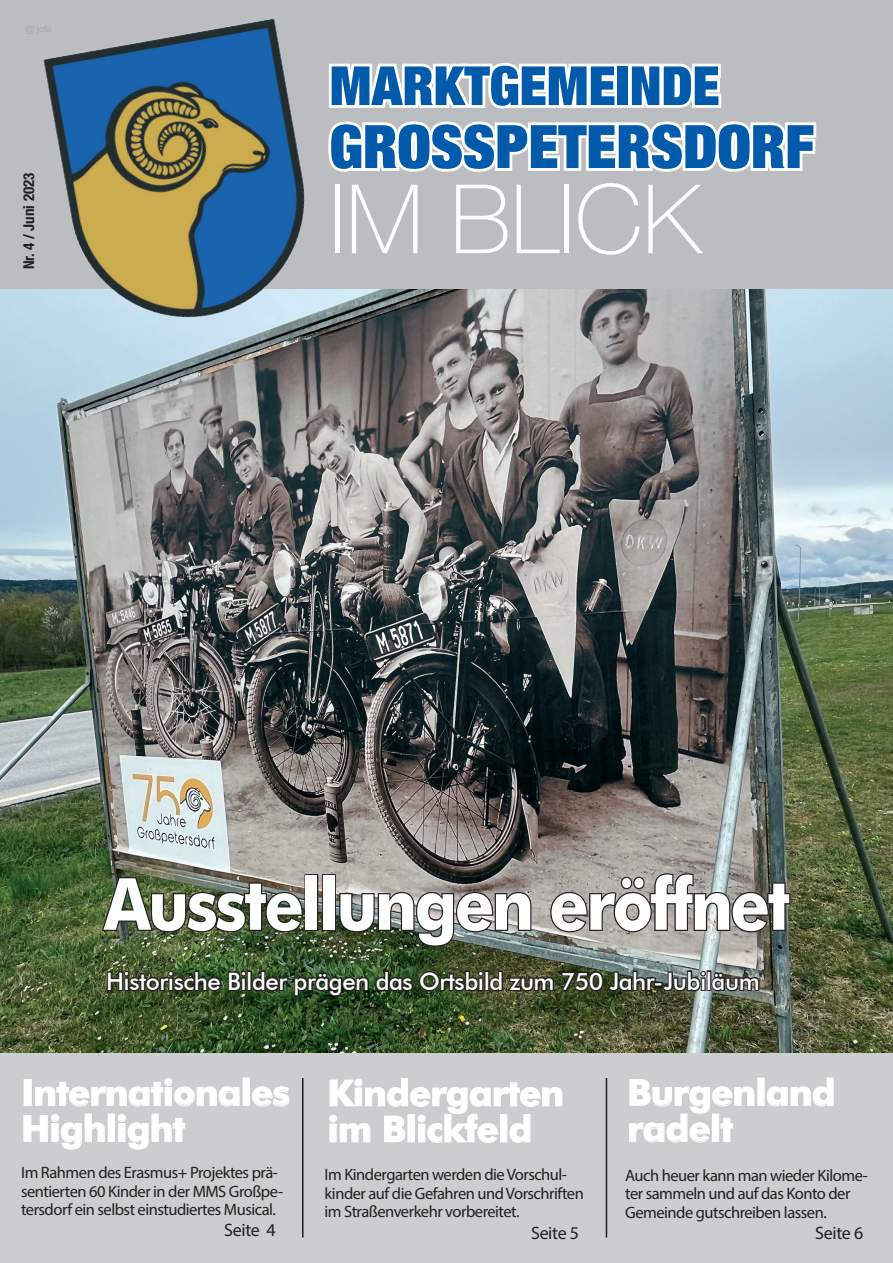
<style>
.page{position:relative;width:893px;height:1263px;background:#fff}
.page>*{position:absolute;margin:0;border:0;box-sizing:border-box;transform-origin:0 0}
.t1{font:100 95.85px "Helvetica Neue LT Std";color:#fff}
.t2{font:700 72px "Futura BT";letter-spacing:-.04em;color:#fff;scale:.9 1}
.t3{font:900 condensed 60px "Helvetica Neue LT Std";color:#015aaa}
.t4{font:900 condensed 54px "Helvetica Neue LT Std";color:#015aaa}
.t5{font:700 36px/36px "Futura BT";letter-spacing:-.02em;color:#fff}
.t6{font:500 24px "Futura BT";letter-spacing:-.02em;color:#fff}
.t7{font:18px "Myriad Pro";letter-spacing:-.02em;color:#231f20}
.t8{font:16.5px/18.9px "Myriad Pro";letter-spacing:-.03em;color:#231f20}
.t9{font:700 condensed 15px "Helvetica Neue LT Std";color:#231f20}
</style>
<div class="page">
<div style="left:0;top:0;width:893px;height:289px;background:#bcbdc0"></div>
<div style="left:0;top:1051px;width:893px;height:212px;background:#cccdcf"></div>
<svg style="left:332px;top:63px;width:288px;height:46px"></svg>
<div style="left:614px;top:64px;width:17px;height:44px;border:6px solid #fff"></div>
<svg style="left:626px;top:63px;width:96px;height:45px"></svg>
<svg style="left:332px;top:121px;width:485px;height:51px"></svg>
<img style="left:0;top:289px;width:893px;height:763px">
<svg style="left:329px;top:1078px;width:234px;height:65px"></svg>
<img style="left:106px;top:969px;width:654px;height:29px">
<img style="left:100px;top:875px;width:204px;height:59px">
<div style="left:305px;top:874px;width:13px;height:57px;border:2px solid #231f20"></div>
<div style="left:322px;top:874px;width:14px;height:57px;border:2px solid #231f20"></div>
<img style="left:338px;top:890px;width:195px;height:58px">
<svg style="left:549px;top:872px;width:242px;height:62px;background:#868480"></svg>
<div style="left:24px;top:1079px;width:8px;height:27px;border:1px solid #fff"></div>
<svg style="left:35px;top:1078px;width:205px;height:29px"></svg>
<div style="left:243px;top:1078px;width:7px;height:28px;border:1px solid #fff"></div>
<svg style="left:252px;top:1086px;width:38px;height:21px"></svg>
<svg style="left:23px;top:1113px;width:82px;height:37px"></svg>
<div style="left:108px;top:1114px;width:7px;height:28px;border:1px solid #fff"></div>
<svg style="left:118px;top:1113px;width:67px;height:37px"></svg>
<div style="left:757px;top:1078px;width:7px;height:28px;border:1px solid #fff"></div>
<svg style="left:767px;top:1077px;width:67px;height:30px"></svg>
<svg style="left:629px;top:1079px;width:126px;height:64px"></svg>
<hr style="left:302px;top:1078px;width:1px;height:159px;background:#231f20">
<hr style="left:606px;top:1078px;width:1px;height:159px;background:#231f20">
<img style="left:32px;top:19px;width:300px;height:338px">
<p class="t9" style="left:20px;top:269px;width:98px;rotate:-90deg">Nr. 4 / Juni 2023</p>
<h3 class="t4" style="left:330px;top:51px;width:392px">MARKTGEMEINDE</h3>
<h3 class="t3" style="left:330px;top:108px;width:486px">GROSSPETERSDORF</h3>
<h1 class="t1" style="left:330px;top:164px;width:373px">IM BLICK</h1>
<h2 class="t2" style="left:104px;top:860px;width:764px">Ausstellungen eröffnet</h2>
<h3 class="t6" style="left:106px;top:966px;width:655px">Historische Bilder prägen das Ortsbild zum 750 Jahr-Jubiläum</h3>
<h3 class="t5" style="left:21px;top:1074px;width:270px">Internationales<br>Highlight</h3>
<h3 class="t5" style="left:627px;top:1074px;width:210px">Burgenland radelt</h3>
<h3 class="t5" style="left:327px;top:1075px;width:238px">Kindergarten im Blickfeld</h3>
<p class="t8" style="left:21px;top:1162px;width:264px">Im Rahmen des Erasmus+ Projektes prä&shy;sentierten 60 Kinder in der MMS Großpe&shy;tersdorf ein selbst einstudiertes Musical.</p>
<p class="t7" style="left:224px;top:1219px;width:53px">Seite 4</p>
<p class="t8" style="left:324px;top:1164px;width:261px">Im Kindergarten werden die Vorschul&shy;kinder auf die Gefahren und Vorschriften im Straßenverkehr vorbereitet.</p>
<p class="t7" style="left:531px;top:1221px;width:49px">Seite 5</p>
<p class="t8" style="left:625px;top:1165px;width:244px">Auch heuer kann man wieder Kilome&shy;ter sammeln und auf das Konto der<br>Gemeinde gutschreiben lassen.</p>
<p class="t7" style="left:815px;top:1222px;width:49px">Seite 6</p>
</div>
